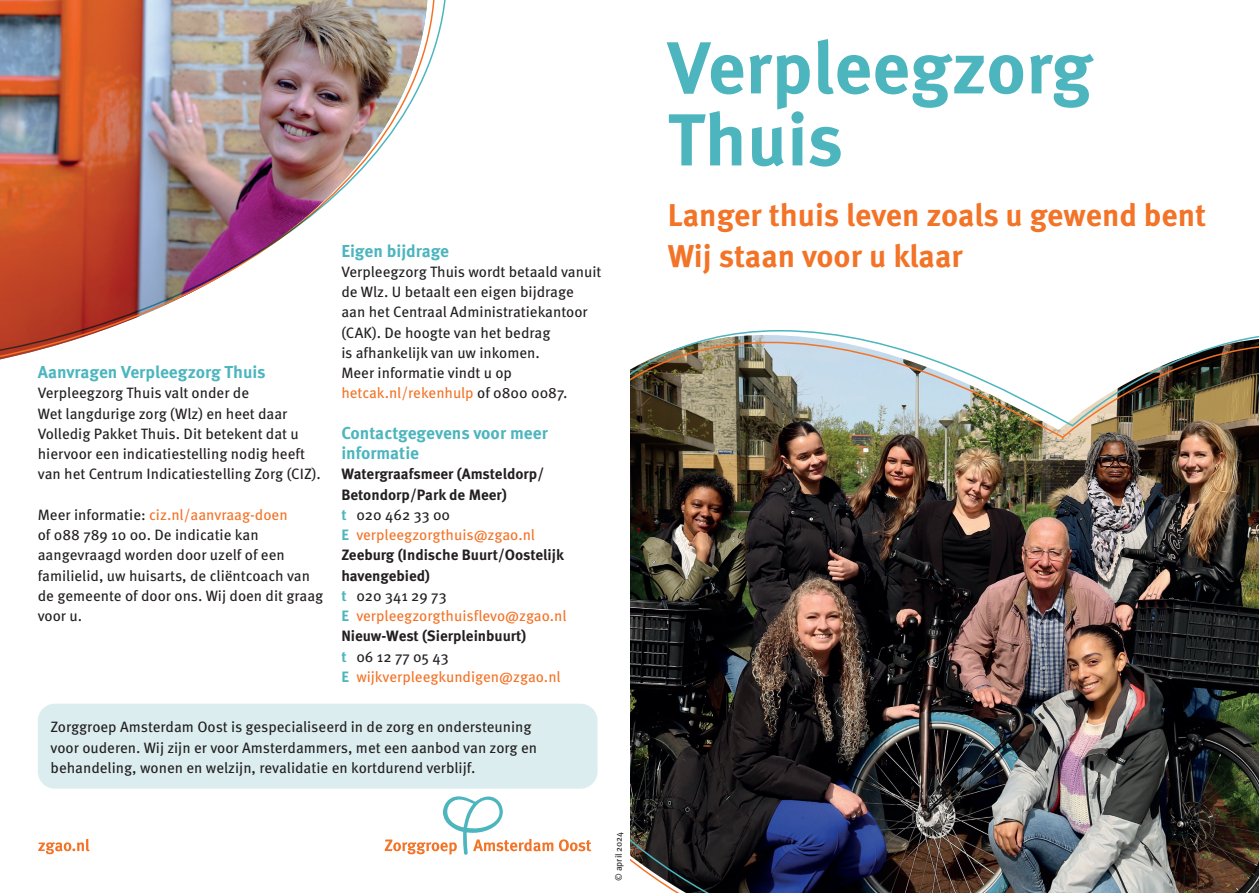
<style>
.page{position:relative;width:1259px;height:893px;background:#fff}
.page>*{position:absolute;margin:0;border:0;box-sizing:border-box;transform-origin:0 0}
.t1{font:700 73.5px/72px "Meta Pro";color:#4cb5be}
.t2{font:700 31.5px/40.5px "Meta Pro";color:#f37327}
.t3{font:700 17.25px/20.2px "Meta Pro";color:#4cb5be}
.t4{font:15px/20.2px "Meta Pro";color:#231f20}
.t5{font:700 15px/20.2px "Meta Pro";color:#231f20}
.t6{font:9px "Meta Pro";color:#231f20}
.s1{color:#f37327}
.s2{color:#4cb5be}
.s3{font-weight:400}
.s4{font-weight:400;color:#f37327}
</style>
<div class="page">
<img style="left:630px;top:341px;width:629px;height:552px">
<img style="left:0;top:0;width:446px;height:360px">
<div style="left:423px;top:281px;width:206px;height:586px;background:#fff"></div>
<div style="left:38px;top:704px;width:559px;height:85px;background:#dbedef;border-radius:17px"></div>
<svg style="left:385px;top:796px;width:168px;height:59px"></svg>
<svg style="left:559px;top:839px;width:32px;height:12px"></svg>
<svg style="left:38px;top:839px;width:52px;height:15px"></svg>
<p class="t3" style="left:341px;top:239px;width:109px">Eigen bijdrage</p>
<p class="t4" style="left:341px;top:260px;width:261px">Verpleegzorg Thuis wordt betaald vanuit de Wlz. U betaalt een eigen bijdrage aan het Centraal Administratiekantoor (CAK). De hoogte van het bedrag<br>is afhankelijk van uw inkomen.<br>Meer informatie vindt u op <span class="s1">hetcak.nl/rekenhulp</span> of 0800 0087.</p>
<p class="t3" style="left:341px;top:422px;width:208px">Contactgegevens voor meer informatie</p>
<p class="t5" style="left:341px;top:463px;width:227px">Watergraafsmeer (Amsteldorp/<br>Betondorp/Park de Meer)<br><span class="s2">t</span> <span class="s3">020 462 33 00<br></span><span class="s2">E</span> <span class="s4">verpleegzorgthuis@zgao.nl<br></span>Zeeburg (Indische Buurt/Oostelijk havengebied)<br><span class="s2">t</span> <span class="s3">020 341 29 73<br></span><span class="s2">E</span> <span class="s4">verpleegzorgthuisflevo@zgao.nl<br></span>Nieuw-West (Sierpleinbuurt)<br><span class="s2">t</span> <span class="s3">06 12 77 05 43<br></span><span class="s2">E</span> <span class="s4">wijkverpleegkundigen@zgao.nl</span></p>
<p class="t4" style="left:51px;top:716px;width:488px">Zorggroep Amsterdam Oost is gespecialiseerd in de zorg en ondersteuning voor ouderen. Wij zijn er voor Amsterdammers, met een aanbod van zorg en behandeling, wonen en welzijn, revalidatie en kortdurend verblijf.</p>
<p class="t3" style="left:38px;top:361px;width:229px">Aanvragen Verpleegzorg Thuis</p>
<p class="t4" style="left:38px;top:382px;width:285px">Verpleegzorg Thuis valt onder de<br>Wet langdurige zorg (Wlz) en heet daar Volledig Pakket Thuis. Dit betekent dat u hiervoor een indicatiestelling nodig heeft van het Centrum Indicatiestelling Zorg (CIZ).</p>
<p class="t4" style="left:38px;top:503px;width:287px">Meer informatie: <span class="s1">ciz.nl/aanvraag-doen<br></span>of 088 789 10 00. De indicatie kan aangevraagd worden door uzelf of een familielid, uw huisarts, de cliëntcoach van de gemeente of door ons. Wij doen dit graag voor u.</p>
<p class="t6" style="left:612px;top:881px;width:51px;rotate:-90deg">© april 2024</p>
<h1 class="t1" style="left:668px;top:27px;width:426px">Verpleegzorg<br>Thuis</h1>
<h2 class="t2" style="left:668px;top:193px;width:540px">Langer thuis leven zoals u gewend bent<br>Wij staan voor u klaar</h2>
</div>
